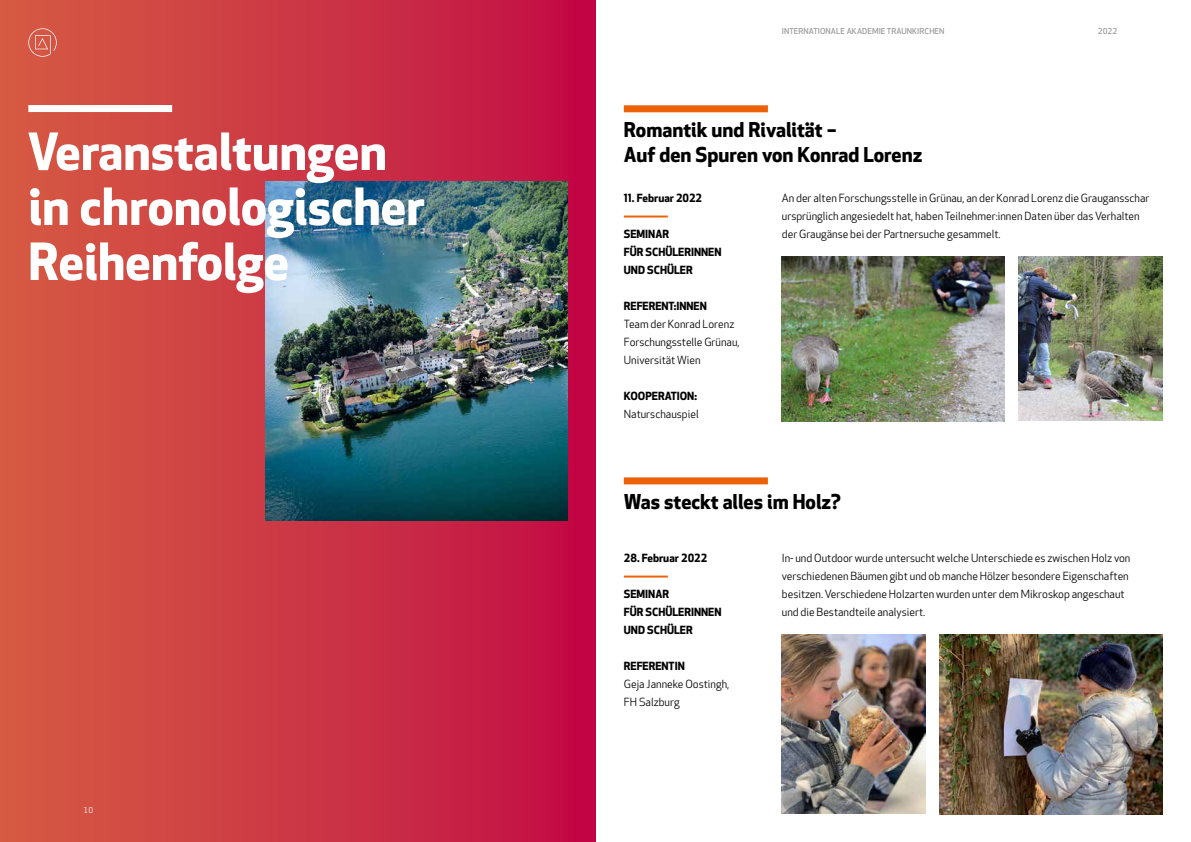
<style>
.page{position:relative;width:1191px;height:842px;background:#fff}
.page>*{position:absolute;margin:0;border:0;box-sizing:border-box;transform-origin:0 0}
.t1{font:700 50px/55px "Apex New";color:#fff}
.t2{font:700 20px "Apex New";color:#000}
.t3{font:11px/18px "Apex New";color:#000}
.t4{font:700 11px/18px "Apex New";color:#000}
.t5{font:500 8px "Apex New";letter-spacing:.01em;color:#9d9d9c}
.t6{font:8px "Apex New";color:#fff}
</style>
<div class="page">
<svg style="left:0;top:0;width:595px;height:842px;background:#cc3844"></svg>
<svg style="left:28px;top:28px;width:29px;height:29px"></svg>
<img style="left:265px;top:182px;width:302px;height:338px">
<div style="left:624px;top:105px;width:144px;height:7px;background:#eb6209"></div>
<div style="left:28px;top:105px;width:144px;height:7px;background:#fff"></div>
<hr style="left:624px;top:576px;width:44px;height:2px;background:#eb6209">
<img style="left:782px;top:634px;width:143px;height:180px">
<div style="left:624px;top:477px;width:144px;height:7px;background:#eb6209"></div>
<hr style="left:624px;top:216px;width:44px;height:2px;background:#eb6209">
<img style="left:782px;top:256px;width:222px;height:165px">
<img style="left:1018px;top:256px;width:144px;height:165px">
<img style="left:939px;top:634px;width:223px;height:180px">
<h1 class="t1" style="left:27px;top:125px;width:361px">Veranstaltungen</h1>
<h1 class="t1" style="left:28px;top:180px;width:398px">in chronologischer<br>Reihenfolge</h1>
<p class="t6" style="left:84px;top:806px;width:11px">10</p>
<p class="t5" style="left:782px;top:27px;width:164px">INTERNATIONALE AKADEMIE TRAUNKIRCHEN</p>
<p class="t5" style="left:1097px;top:27px;width:21px">2022</p>
<h2 class="t2" style="left:624px;top:118px;width:214px">Romantik und Rivalität –</h2>
<h2 class="t2" style="left:624px;top:143px;width:300px">Auf den Spuren von Konrad Lorenz</h2>
<p class="t4" style="left:624px;top:190px;width:80px">11. Februar 2022</p>
<p class="t4" style="left:624px;top:226px;width:99px">SEMINAR<br>FÜR SCHÜLERINNEN<br>UND SCHÜLER</p>
<p class="t4" style="left:624px;top:298px;width:85px">REFERENT:INNEN</p>
<p class="t3" style="left:624px;top:316px;width:117px">Team der Konrad Lorenz<br>Forschungsstelle Grünau,<br>Universität Wien</p>
<p class="t4" style="left:624px;top:388px;width:75px">KOOPERATION:</p>
<p class="t3" style="left:624px;top:406px;width:76px">Naturschauspiel</p>
<p class="t3" style="left:782px;top:190px;width:369px">An der alten Forschungsstelle in Grünau, an der Konrad Lorenz die Graugansschar ursprünglich angesiedelt hat, haben Teilnehmer:innen Daten über das Verhalten der Graugänse bei der Partnersuche gesammelt.</p>
<h2 class="t2" style="left:624px;top:490px;width:218px">Was steckt alles im Holz?</h2>
<p class="t4" style="left:624px;top:550px;width:85px">28. Februar 2022</p>
<p class="t4" style="left:624px;top:586px;width:99px">SEMINAR<br>FÜR SCHÜLERINNEN<br>UND SCHÜLER</p>
<p class="t4" style="left:624px;top:658px;width:62px">REFERENTIN</p>
<p class="t3" style="left:624px;top:676px;width:107px">Geja Janneke Oostingh,<br>FH Salzburg</p>
<p class="t3" style="left:782px;top:550px;width:350px">In- und Outdoor wurde untersucht welche Unterschiede es zwischen Holz von verschiedenen Bäumen gibt und ob manche Hölzer besondere Eigenschaften besitzen. Verschiedene Holzarten wurden unter dem Mikroskop angeschaut und die Bestandteile analysiert.</p>
</div>
